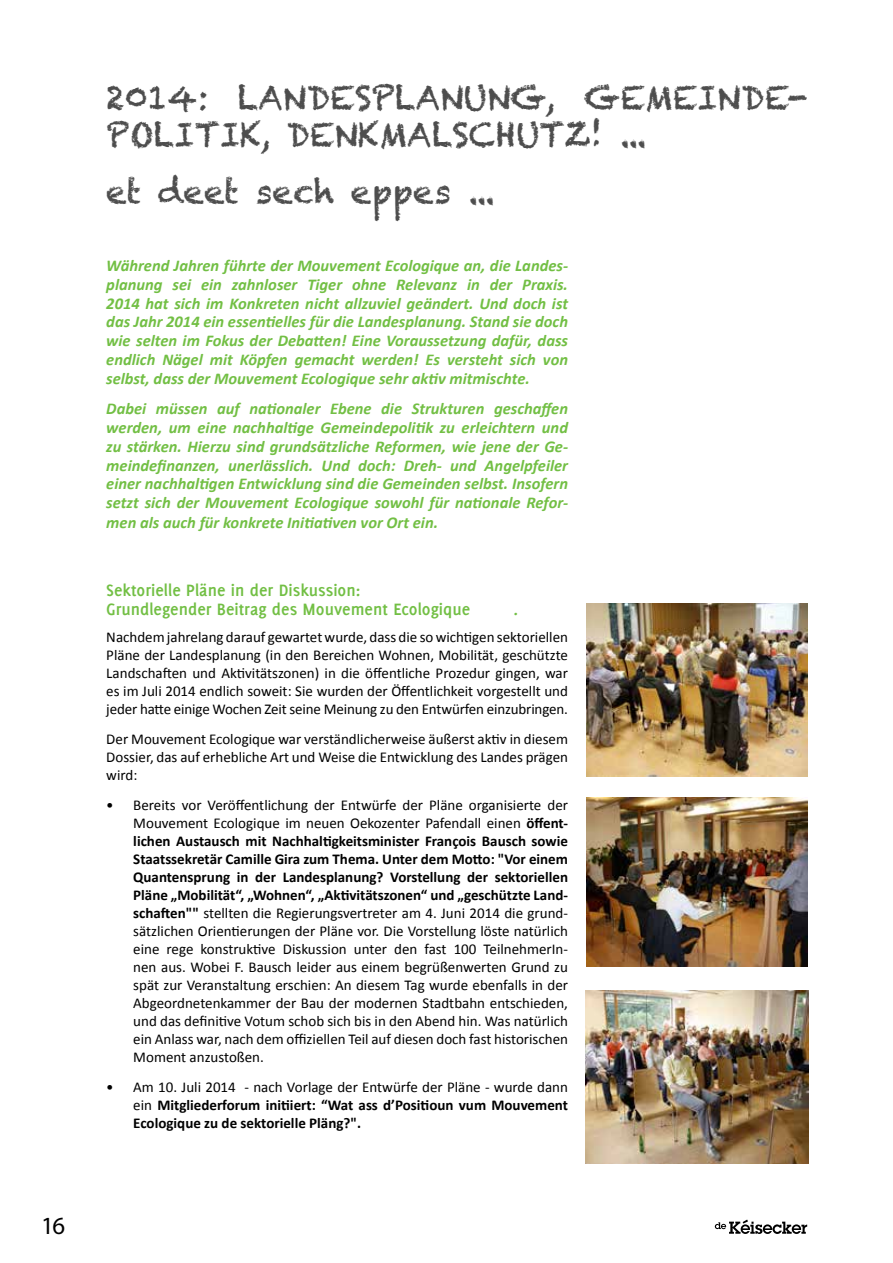
<style>
.page{position:relative;width:893px;height:1263px;background:#fff}
.page>*{position:absolute;margin:0;border:0;box-sizing:border-box;transform-origin:0 0}
.t1{font:33px/37.5px "Chalkduster";color:#4d4d4d}
.t2{font:24.75px "Myriad Pro";color:#000}
.t3{font:700 18px/18.8px "Delicious";color:#72bf44}
.t4{font:italic 700 16.5px/18.8px "Calibri";color:#72bf44;text-align:justify}
.t5{font:15px/18px "Calibri";color:#000;text-align:justify}
.t6{font:700 15px/18px "Calibri";color:#000;text-align:justify}
.s1{font-weight:700}
.s2{font-weight:400}
</style>
<div class="page">
<img style="left:586px;top:604px;width:222px;height:172px">
<img style="left:586px;top:798px;width:222px;height:168px">
<img style="left:586px;top:991px;width:222px;height:173px">
<svg style="left:715px;top:1219px;width:92px;height:15px"></svg>
<h2 class="t2" style="left:41px;top:1210px;width:26px">16</h2>
<h1 class="t1" style="left:106px;top:79px;width:703px">2014: LANDESPLANUNG, GEMEINDE-<br>POLITIK, DENKMALSCHUTZ! ...</h1>
<h1 class="t1" style="left:106px;top:172px;width:390px">ET DEET SECH EPPES ...</h1>
<p class="t4" style="left:106px;top:256px;width:463px">Während Jahren führte der Mouvement Ecologique an, die Landes&shy;planung sei ein zahnloser Tiger ohne Relevanz in der Praxis.<br>2014 hat sich im Konkreten nicht allzuviel geändert. Und doch ist das Jahr 2014 ein essentielles für die Landesplanung. Stand sie doch wie selten im Fokus der Debatten! Eine Voraussetzung dafür, dass endlich Nägel mit Köpfen gemacht werden! Es versteht sich von selbst, dass der Mouvement Ecologique sehr aktiv mitmischte.</p>
<p class="t4" style="left:106px;top:399px;width:463px">Dabei müssen auf nationaler Ebene die Strukturen geschaffen werden, um eine nachhaltige Gemeindepolitik zu erleichtern und zu stärken. Hierzu sind grundsätzliche Reformen, wie jene der Ge&shy;meindefinanzen, unerlässlich. Und doch: Dreh- und Angelpfeiler einer nachhaltigen Entwicklung sind die Gemeinden selbst. Insofern setzt sich der Mouvement Ecologique sowohl für nationale Refor&shy;men als auch für konkrete Initiativen vor Ort ein.</p>
<p class="t3" style="left:106px;top:581px;width:365px">Sektorielle Pläne in der Diskussion:<br>Grundlegender Beitrag des Mouvement Ecologique</p>
<p class="t3" style="left:513px;top:600px;width:6px">.</p>
<p class="t5" style="left:106px;top:628px;width:463px">Nachdem jahrelang darauf gewartet wurde, dass die so wichtigen sektoriellen Pläne der Landesplanung (in den Bereichen Wohnen, Mobilität, geschützte Landschaften und Aktivitätszonen) in die öffentliche Prozedur gingen, war es im Juli 2014 endlich soweit: Sie wurden der Öffentlichkeit vorgestellt und jeder hatte einige Wochen Zeit seine Meinung zu den Entwürfen einzubringen.</p>
<p class="t5" style="left:106px;top:730px;width:463px">Der Mouvement Ecologique war verständlicherweise äußerst aktiv in diesem Dossier, das auf erhebliche Art und Weise die Entwicklung des Landes prägen wird:</p>
<p class="t5" style="left:133px;top:796px;width:436px;text-indent:-27px">• Bereits vor Veröffentlichung der Entwürfe der Pläne organisierte der Mouvement Ecologique im neuen Oekozenter Pafendall einen <span class="s1">öffent&shy;lichen Austausch mit Nachhaltigkeitsminister François Bausch sowie Staatssekretär Camille Gira zum Thema. Unter dem Motto: "Vor einem Quantensprung in der Landesplanung? Vorstellung der sektoriellen Pläne „Mobilität“, „Wohnen“, „Aktivitätszonen“ und „geschützte Land&shy;schaften""</span> stellten die Regierungsvertreter am 4. Juni 2014 die grund&shy;sätzlichen Orientierungen der Pläne vor. Die Vorstellung löste natürlich eine rege konstruktive Diskussion unter den fast 100 TeilnehmerIn&shy;nen aus. Wobei F. Bausch leider aus einem begrüßenwerten Grund zu spät zur Veranstaltung erschien: An diesem Tag wurde ebenfalls in der Abgeordnetenkammer der Bau der modernen Stadtbahn entschieden, und das definitive Votum schob sich bis in den Abend hin. Was natürlich ein Anlass war, nach dem offiziellen Teil auf diesen doch fast historischen Moment anzustoßen.</p>
<p class="t6" style="left:133px;top:1078px;width:436px;text-indent:-27px"><span class="s2">• Am 10. Juli 2014 - nach Vorlage der Entwürfe der Pläne - wurde dann ein</span> Mitgliederforum initiiert: “Wat ass d’Positioun vum Mouvement Ecologique zu de sektorielle Pläng?".</p>
</div>
